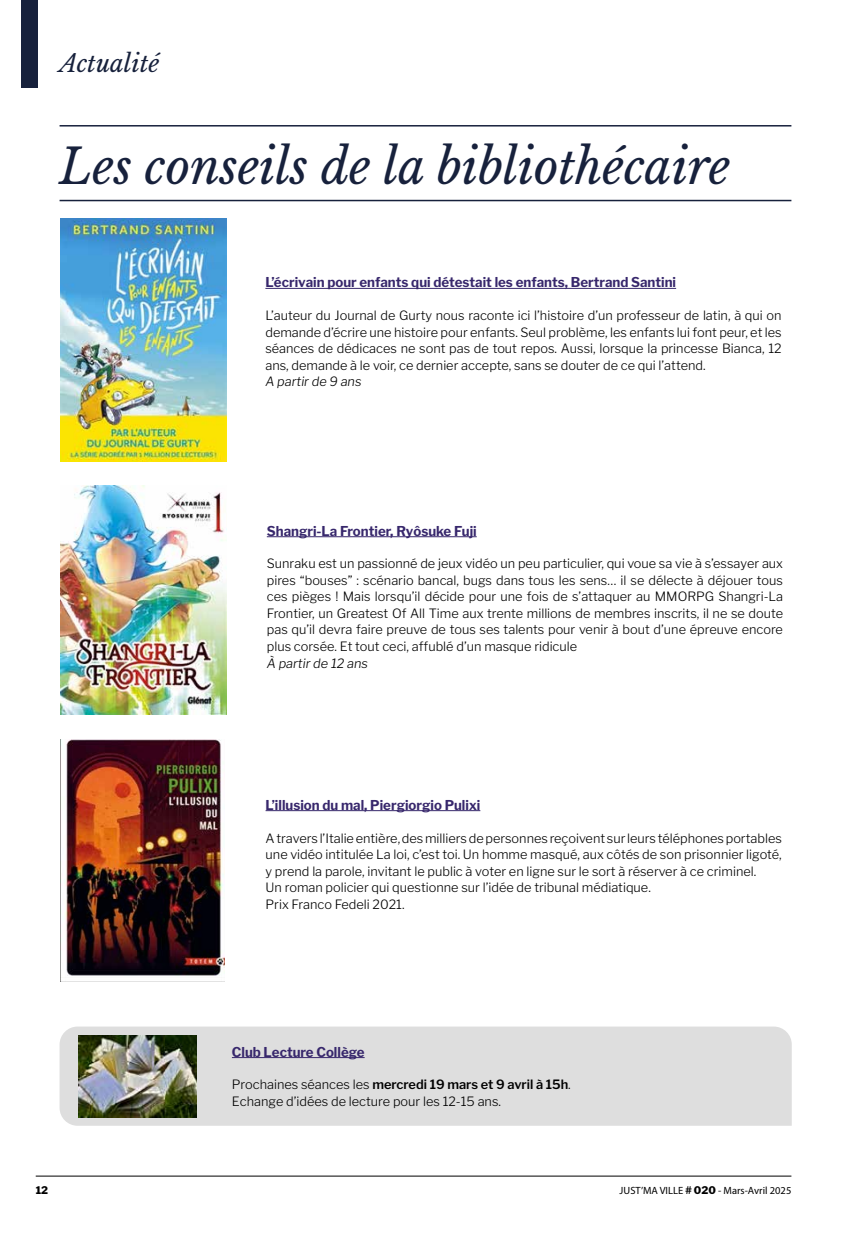
<style>
.page{position:relative;width:851px;height:1234px;background:#fff}
.page>*{position:absolute;margin:0;border:0;box-sizing:border-box;transform-origin:0 0}
.t1{font:italic 48px "Libre Baskerville";color:#17213c}
.t2{font:italic 24px "Libre Baskerville";color:#17213c}
.t3{font:700 13.5px "Libre Franklin";color:#37276c}
.t4{font:300 12.75px/16.5px "Libre Franklin";color:#000}
.t5{font:italic 300 12.75px "Libre Franklin";color:#000}
.t6{font:10.5px "Myriad Pro";color:#000}
.t7{font:800 10.5px "Libre Franklin";color:#000}
.s1{font-weight:600}
.s2{font-family:"Libre Franklin";font-weight:800}
</style>
<div class="page">
<div style="left:21px;top:0;width:17px;height:88px;background:#17213c"></div>
<hr style="left:36px;top:1175px;width:755px;height:1px;background:#000">
<img style="left:60px;top:485px;width:166px;height:229px">
<img style="left:64px;top:739px;width:161px;height:237px">
<hr style="left:265px;top:810px;width:215px;height:1px;background:#37276c">
<hr style="left:267px;top:536px;width:209px;height:1px;background:#37276c">
<hr style="left:60px;top:125px;width:731px;height:1px;background:#17213c">
<hr style="left:60px;top:200px;width:731px;height:1px;background:#17213c">
<hr style="left:265px;top:288px;width:411px;height:1px;background:#37276c">
<div style="left:60px;top:1026px;width:731px;height:99px;background:#dedede"></div>
<img style="left:79px;top:1034px;width:117px;height:83px">
<hr style="left:232px;top:1056px;width:132px;height:1px;background:#37276c">
<img style="left:60px;top:218px;width:166px;height:243px">
<h2 class="t2" style="left:60px;top:49px;width:101px">Actualité</h2>
<h1 class="t1" style="left:60px;top:137px;width:672px">Les conseils de la bibliothécaire</h1>
<p class="t3" style="left:265px;top:274px;width:412px">L’écrivain pour enfants qui détestait les enfants, Bertrand Santini</p>
<p class="t4" style="left:265px;top:307px;width:517px;text-align:justify">L’auteur du Journal de Gurty nous raconte ici l’histoire d’un professeur de latin, à qui on demande d’écrire une histoire pour enfants. Seul problème, les enfants lui font peur, et les séances de dédicaces ne sont pas de tout repos. Aussi, lorsque la princesse Bianca, 12 ans, demande à le voir, ce dernier accepte, sans se douter de ce qui l’attend.</p>
<p class="t5" style="left:265px;top:374px;width:98px">A partir de 9 ans</p>
<p class="t3" style="left:267px;top:522px;width:211px">Shangri-La Frontier, Ryôsuke Fuji</p>
<p class="t4" style="left:267px;top:555px;width:517px;text-align:justify">Sunraku est un passionné de jeux vidéo un peu particulier, qui voue sa vie à s’essayer aux pires “bouses” : scénario bancal, bugs dans tous les sens… il se délecte à déjouer tous ces pièges ! Mais lorsqu’il décide pour une fois de s’attaquer au MMORPG Shangri-La Frontier, un Greatest Of All Time aux trente millions de membres inscrits, il ne se doute pas qu’il devra faire preuve de tous ses talents pour venir à bout d’une épreuve encore plus corsée. Et tout ceci, affublé d’un masque ridicule</p>
<p class="t5" style="left:267px;top:655px;width:103px">À partir de 12 ans</p>
<p class="t3" style="left:265px;top:796px;width:216px">L’illusion du mal, Piergiorgio Pulixi</p>
<p class="t4" style="left:265px;top:829px;width:517px">A travers l’Italie entière, des milliers de personnes reçoivent sur leurs téléphones portables une vidéo intitulée La loi, c’est toi. Un homme masqué, aux côtés de son prisonnier ligoté, y prend la parole, invitant le public à voter en ligne sur le sort à réserver à ce criminel.<br>Un roman policier qui questionne sur l’idée de tribunal médiatique.<br>Prix Franco Fedeli 2021.</p>
<p class="t3" style="left:232px;top:1043px;width:134px">Club Lecture Collège</p>
<p class="t4" style="left:232px;top:1076px;width:340px">Prochaines séances les <span class="s1">mercredi 19 mars et 9 avril à 15h</span>.<br>Echange d’idées de lecture pour les 12-15 ans.</p>
<p class="t7" style="left:36px;top:1183px;width:14px">12</p>
<p class="t6" style="left:619px;top:1183px;width:173px">JUST’MA VILLE <span class="s2"># 020</span> - Mars-Avril 2025</p>
</div>
